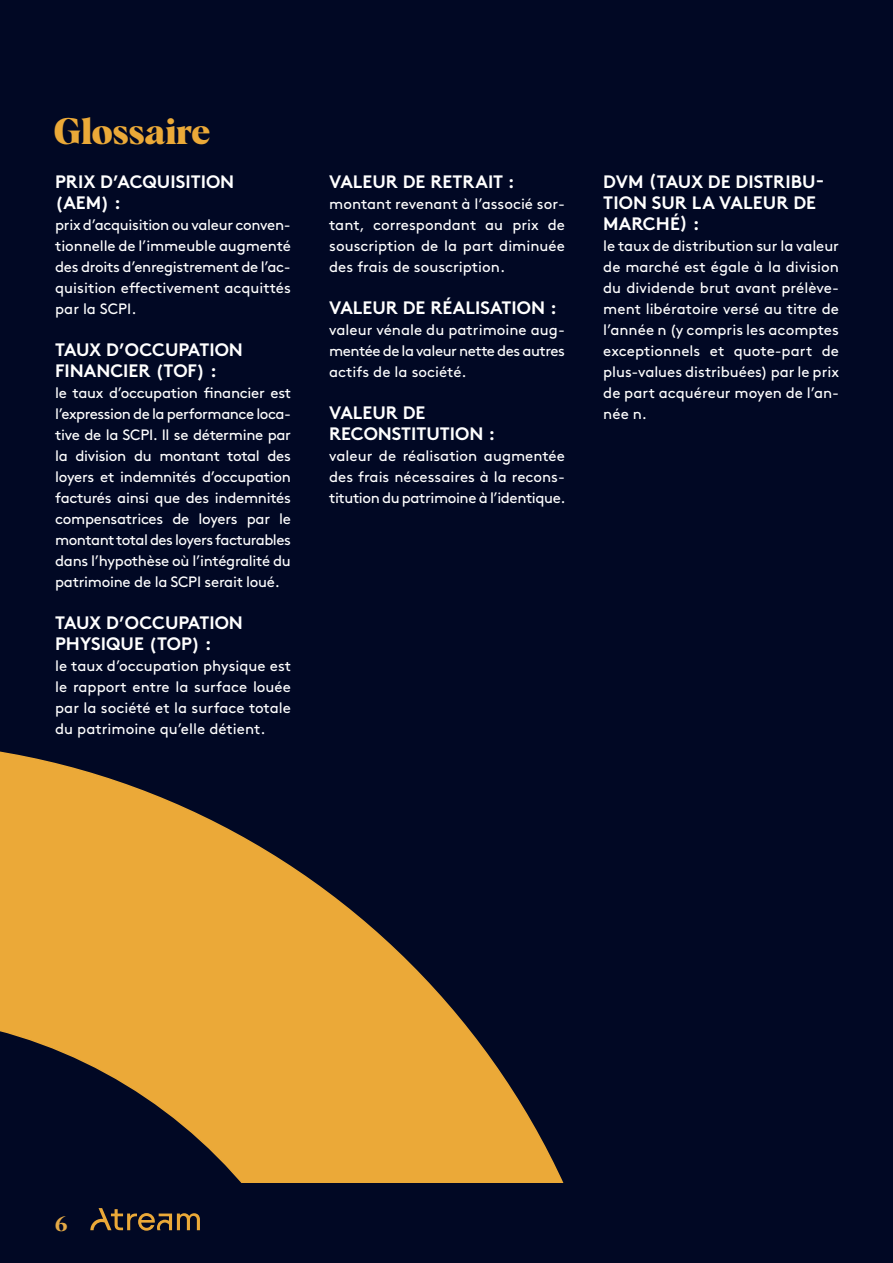
<style>
.page{position:relative;width:893px;height:1263px;background:#fff}
.page>*{position:absolute;margin:0;border:0;box-sizing:border-box;transform-origin:0 0}
.t1{font:700 36px "Albra";color:#eba938}
.t2{font:700 21px "Albra";color:#e5aa46}
.t3{font:700 18px/21px "Brown";color:#fff}
.t4{font:15px/21px "Brown";color:#fff;text-align:justify}
</style>
<div class="page">
<div style="left:0;top:0;width:893px;height:1188px;background:#010824"></div>
<svg style="left:0;top:751px;width:564px;height:432px"></svg>
<div style="left:0;top:1184px;width:893px;height:79px;background:#010824"></div>
<svg style="left:90px;top:1208px;width:110px;height:23px"></svg>
<h1 class="t1" style="left:54px;top:105px;width:158px">Glossaire</h1>
<p class="t3" style="left:55px;top:169px;width:181px">PRIX D’ACQUISITION (AEM) :</p>
<p class="t4" style="left:55px;top:213px;width:237px">prix d’acquisition ou valeur conven&shy;tionnelle de l’immeuble augmenté des droits d’enregistrement de l’ac&shy;quisition effectivement acquittés par la SCPI.</p>
<p class="t3" style="left:55px;top:337px;width:189px">TAUX D’OCCUPATION<br>FINANCIER (TOF) :</p>
<p class="t4" style="left:55px;top:381px;width:237px">le taux d’occupation financier est l’expression de la performance loca&shy;tive de la SCPI. Il se détermine par la division du montant total des loyers et indemnités d’occupation facturés ainsi que des indemnités compensatrices de loyers par le montant total des loyers facturables dans l’hypothèse où l’intégralité du patrimoine de la SCPI serait loué.</p>
<p class="t3" style="left:55px;top:610px;width:189px">TAUX D’OCCUPATION<br>PHYSIQUE (TOP) :</p>
<p class="t4" style="left:55px;top:654px;width:237px">le taux d’occupation physique est le rapport entre la surface louée par la société et la surface totale du patrimoine qu’elle détient.</p>
<p class="t3" style="left:329px;top:169px;width:187px">VALEUR DE RETRAIT :</p>
<p class="t4" style="left:329px;top:192px;width:237px">montant revenant à l’associé sor&shy;tant, correspondant au prix de souscription de la part diminuée des frais de souscription.</p>
<p class="t3" style="left:329px;top:295px;width:229px">VALEUR DE RÉALISATION :</p>
<p class="t4" style="left:329px;top:318px;width:237px">valeur vénale du patrimoine aug&shy;mentée de la valeur nette des autres actifs de la société.</p>
<p class="t3" style="left:329px;top:400px;width:167px">VALEUR DE<br>RECONSTITUTION :</p>
<p class="t4" style="left:329px;top:444px;width:238px">valeur de réalisation augmentée des frais nécessaires à la recons&shy;titution du patrimoine à l’identique.</p>
<p class="t3" style="left:603px;top:169px;width:222px">DVM (TAUX DE DISTRIBU-<br>TION SUR LA VALEUR DE<br>MARCHÉ) :</p>
<p class="t4" style="left:603px;top:234px;width:237px">le taux de distribution sur la valeur de marché est égale à la division du dividende brut avant prélève&shy;ment libératoire versé au titre de l’année n (y compris les acomptes exceptionnels et quote-part de plus-values distribuées) par le prix de part acquéreur moyen de l’an&shy;née n.</p>
<h2 class="t2" style="left:55px;top:1208px;width:14px">6</h2>
</div>
